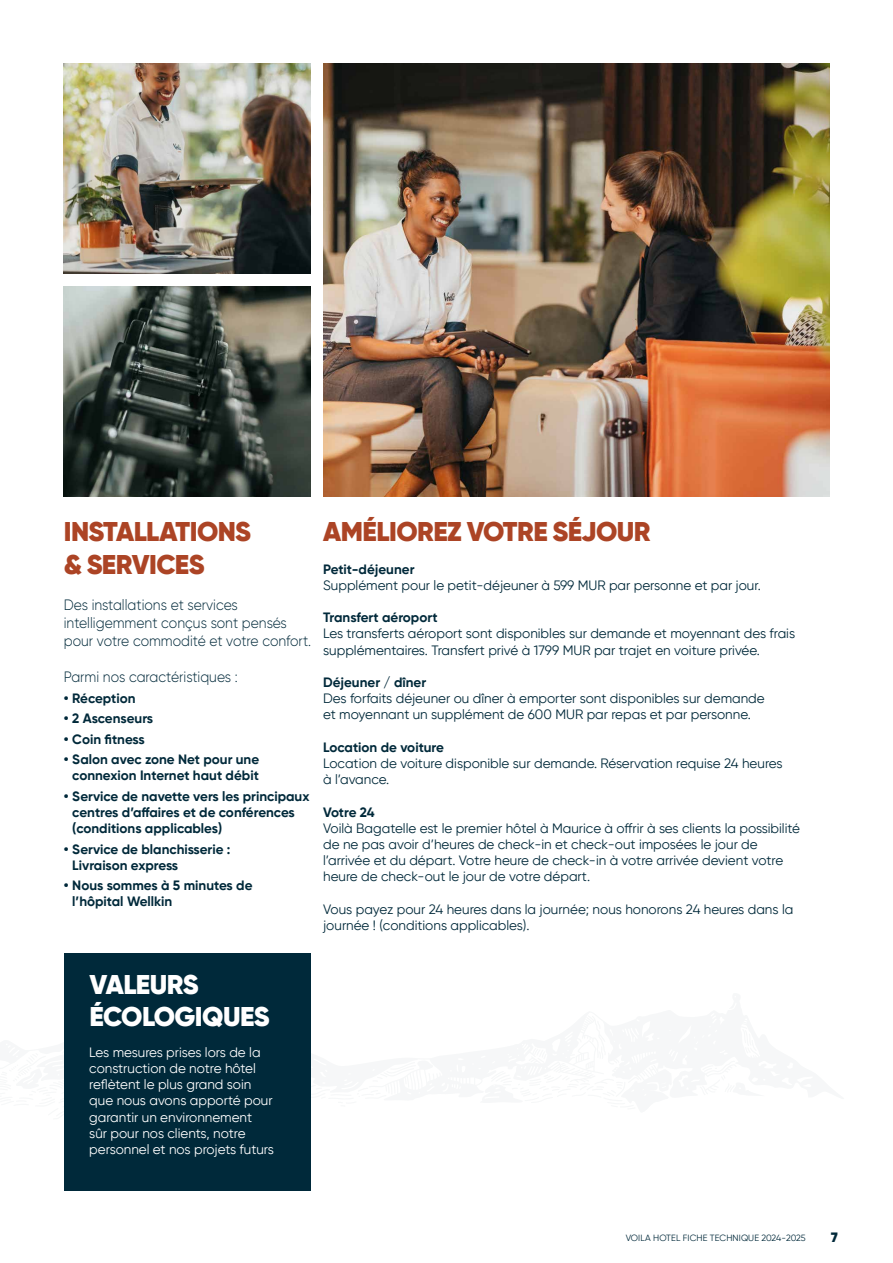
<style>
.page{position:relative;width:893px;height:1263px;background:#fff}
.page>*{position:absolute;margin:0;border:0;box-sizing:border-box;transform-origin:0 0}
.t1{font:900 27px/32.4px "Gilroy";letter-spacing:-.02em;color:#ac4425}
.t2{font:900 27px/32.4px "Gilroy";letter-spacing:-.02em;color:#fff}
.t3{font:300 15px/18px "Gilroy";color:#00293a;scale:.92 1}
.t4{font:13.5px/16.2px "Gilroy";color:#00293a}
.t5{font:700 13.5px/16.2px "Gilroy";color:#00293a}
.t6{font:13.5px/16.2px "Gilroy";color:#fff}
.t7{font:900 13.5px "Gilroy";color:#00293a}
.t8{font:9px "Gilroy";letter-spacing:.01em;color:#00293a}
</style>
<div class="page">
<img style="left:323px;top:64px;width:506px;height:432px">
<img style="left:64px;top:64px;width:246px;height:210px">
<img style="left:64px;top:286px;width:246px;height:210px">
<div style="left:64px;top:952px;width:246px;height:238px;background:#00293a"></div>
<h1 class="t1" style="left:64px;top:515px;width:189px">INSTALLATIONS &amp; SERVICES</h1>
<p class="t3" style="left:64px;top:596px;width:270px">Des installations et services intelligemment conçus sont pensés pour votre commodité et votre confort.</p>
<p class="t3" style="left:64px;top:668px;width:191px">Parmi nos caractéristiques :</p>
<p class="t5" style="left:64px;top:690px;width:73px">• Réception</p>
<p class="t5" style="left:64px;top:710px;width:91px">• 2 Ascenseurs</p>
<p class="t5" style="left:64px;top:731px;width:82px">• Coin fitness</p>
<p class="t5" style="left:64px;top:751px;width:197px;text-align:right">• Salon avec zone Net pour une connexion Internet haut débit</p>
<p class="t5" style="left:72px;top:788px;width:239px;text-indent:-9px">• Service de navette vers les principaux centres d’affaires et de conférences (conditions applicables)</p>
<p class="t5" style="left:72px;top:841px;width:160px;text-indent:-9px">• Service de blanchisserie :<br>Livraison express</p>
<p class="t5" style="left:72px;top:877px;width:182px;text-indent:-9px">• Nous sommes à 5 minutes de l’hôpital Wellkin</p>
<h1 class="t1" style="left:323px;top:515px;width:329px">AMÉLIOREZ VOTRE SÉJOUR</h1>
<p class="t5" style="left:323px;top:561px;width:93px">Petit-déjeuner</p>
<p class="t4" style="left:323px;top:577px;width:439px">Supplément pour le petit-déjeuner à 599 MUR par personne et par jour.</p>
<p class="t5" style="left:323px;top:609px;width:116px">Transfert aéroport</p>
<p class="t4" style="left:323px;top:625px;width:473px">Les transferts aéroport sont disponibles sur demande et moyennant des frais supplémentaires. Transfert privé à 1799 MUR par trajet en voiture privée.</p>
<p class="t5" style="left:323px;top:674px;width:105px">Déjeuner / dîner</p>
<p class="t4" style="left:323px;top:690px;width:443px">Des forfaits déjeuner ou dîner à emporter sont disponibles sur demande et moyennant un supplément de 600 MUR par repas et par personne.</p>
<p class="t5" style="left:323px;top:739px;width:122px">Location de voiture</p>
<p class="t4" style="left:323px;top:755px;width:461px">Location de voiture disponible sur demande. Réservation requise 24 heures à l’avance.</p>
<p class="t5" style="left:323px;top:804px;width:53px">Votre 24</p>
<p class="t4" style="left:323px;top:820px;width:478px">Voilà Bagatelle est le premier hôtel à Maurice à offrir à ses clients la possibilité de ne pas avoir d’heures de check-in et check-out imposées le jour de l’arrivée et du départ. Votre heure de check-in à votre arrivée devient votre heure de check-out le jour de votre départ.</p>
<p class="t4" style="left:323px;top:901px;width:472px">Vous payez pour 24 heures dans la journée; nous honorons 24 heures dans la journée ! (conditions applicables).</p>
<h1 class="t2" style="left:89px;top:968px;width:182px">VALEURS<br>ÉCOLOGIQUES</h1>
<p class="t6" style="left:89px;top:1044px;width:186px">Les mesures prises lors de la construction de notre hôtel reflètent le plus grand soin que nous avons apporté pour garantir un environnement<br>sûr pour nos clients, notre personnel et nos projets futurs</p>
<p class="t8" style="left:626px;top:1232px;width:182px">VOILA HOTEL FICHE TECHNIQUE 2024-2025</p>
<p class="t7" style="left:831px;top:1229px;width:8px">7</p>
</div>
